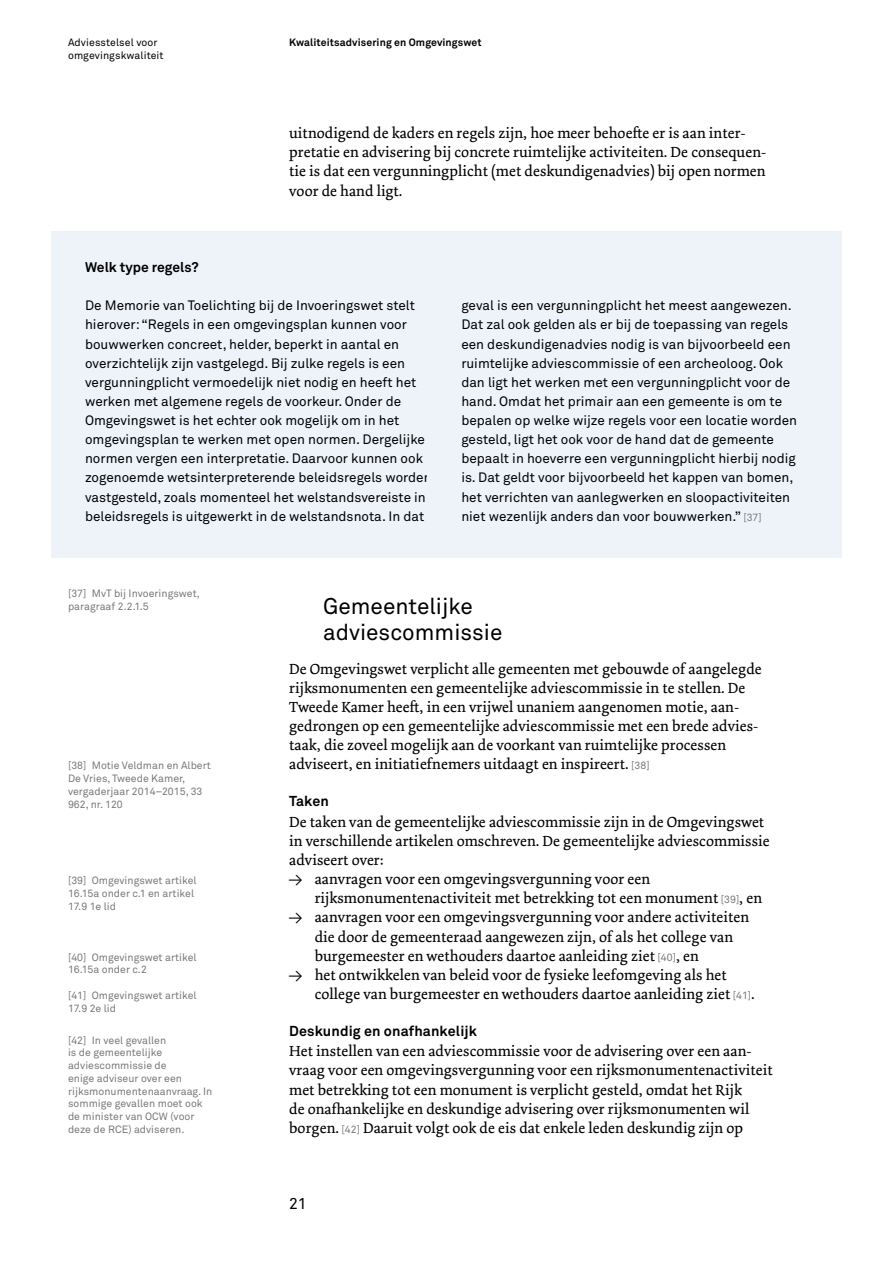
<style>
.page{position:relative;width:893px;height:1263px;background:#fff}
.page>*{position:absolute;margin:0;border:0;box-sizing:border-box;transform-origin:0 0}
.t1{font:22.5px/26.2px "Akkurat Std";color:#000}
.t2{font:15.75px "Akkurat";color:#000}
.t3{font:15.3px/19.2px "Dolly Pro";letter-spacing:.005em;color:#000}
.t4{font:700 14.25px "Akkurat Std";letter-spacing:.01em;color:#000}
.t5{font:700 13.8px "Akkurat Std";color:#000}
.t6{font:13.5px/19.2px "Akkurat Std";color:#000}
.t7{font:10.5px/12.8px "Akkurat";letter-spacing:.005em;color:#797877}
.t8{font:10.5px "Akkurat Std";letter-spacing:.01em;color:#000}
.t9{font:700 10.5px "Akkurat Std";letter-spacing:.01em;color:#000}
.s1{font-family:"Akkurat";font-size:10.5px;color:#797877}
.s2{font-family:"The Sans Expert";font-size:13.5px}
</style>
<div class="page">
<div style="left:51px;top:231px;width:791px;height:61px;background:#eef3fa"></div>
<div style="left:51px;top:283px;width:415px;height:275px;background:#eef3fa"></div>
<div style="left:427px;top:283px;width:415px;height:275px;background:#eef3fa"></div>
<p class="t8" style="left:68px;top:37px;width:91px">Adviesstelsel voor</p>
<p class="t9" style="left:289px;top:36px;width:194px">Kwaliteitsadvisering en Omgevingswet</p>
<p class="t8" style="left:68px;top:49px;width:97px">omgevingskwaliteit</p>
<p class="t3" style="left:289px;top:124px;width:479px">uitnodigend de kaders en regels zijn, hoe meer behoefte er is aan inter&shy;pretatie en advisering bij concrete ruimtelijke activiteiten. De consequen&shy;tie is dat een vergunningplicht (met deskundigenadvies) bij open normen voor de hand ligt.</p>
<p class="t5" style="left:85px;top:259px;width:115px">Welk type regels?</p>
<p class="t6" style="left:85px;top:296px;width:348px">De Memorie van Toelichting bij de Invoeringswet stelt hierover: “Regels in een omgevingsplan kunnen voor bouwwerken concreet, helder, beperkt in aantal en overzichtelijk zijn vastgelegd. Bij zulke regels is een vergunningplicht vermoedelijk niet nodig en heeft het werken met algemene regels de voorkeur. Onder de Omgevingswet is het echter ook mogelijk om in het omgevingsplan te werken met open normen. Dergelijke normen vergen een interpretatie. Daarvoor kunnen ook zogenoemde wetsinterpreterende beleidsregels worden vastgesteld, zoals momenteel het welstandsvereiste in beleidsregels is uitgewerkt in de welstandsnota. In dat</p>
<p class="t6" style="left:461px;top:296px;width:337px">geval is een vergunningplicht het meest aangewezen.<br>Dat zal ook gelden als er bij de toepassing van regels een deskundigenadvies nodig is van bijvoorbeeld een ruimtelijke adviescommissie of een archeoloog. Ook dan ligt het werken met een vergunningplicht voor de hand. Omdat het primair aan een gemeente is om te bepalen op welke wijze regels voor een locatie worden gesteld, ligt het ook voor de hand dat de gemeente bepaalt in hoeverre een vergunningplicht hierbij nodig is. Dat geldt voor bijvoorbeeld het kappen van bomen, het verrichten van aanlegwerken en sloopactiviteiten niet wezenlijk anders dan voor bouwwerken.” <span class="s1">[37]</span></p>
<p class="t7" style="left:68px;top:587px;width:133px">[37] MvT bij Invoeringswet, paragraaf 2.2.1.5</p>
<p class="t7" style="left:68px;top:759px;width:144px">[38] Motie Veldman en Albert<br>De Vries, Tweede Kamer, vergaderjaar 2014–2015, 33<br>962, nr. 120</p>
<p class="t7" style="left:68px;top:874px;width:130px">[39] Omgevingswet artikel<br>16.15a onder c.1 en artikel<br>17.9 1e lid</p>
<p class="t7" style="left:68px;top:951px;width:130px">[40] Omgevingswet artikel<br>16.15a onder c.2</p>
<p class="t7" style="left:68px;top:989px;width:130px">[41] Omgevingswet artikel<br>17.9 2e lid</p>
<p class="t7" style="left:68px;top:1034px;width:146px">[42] In veel gevallen<br>is de gemeentelijke adviescommissie de<br>enige adviseur over een rijksmonumentenaanvraag. In sommige gevallen moet ook de minister van OCW (voor deze de RCE) adviseren.</p>
<h1 class="t1" style="left:323px;top:593px;width:181px">Gemeentelijke adviescommissie</h1>
<p class="t3" style="left:289px;top:659px;width:474px">De Omgevingswet verplicht alle gemeenten met gebouwde of aangelegde rijksmonumenten een gemeentelijke adviescommissie in te stellen. De Tweede Kamer heeft, in een vrijwel unaniem aangenomen motie, aan&shy;gedrongen op een gemeentelijke adviescommissie met een brede advies&shy;taak, die zoveel mogelijk aan de voorkant van ruimtelijke processen adviseert, en initiatiefnemers uitdaagt en inspireert. <span class="s1">[38]</span></p>
<p class="t4" style="left:289px;top:792px;width:41px">Taken</p>
<p class="t3" style="left:289px;top:812px;width:482px">De taken van de gemeentelijke adviescommissie zijn in de Omgevingswet in verschillende artikelen omschreven. De gemeentelijke adviescommissie adviseert over:<br><span class="s2">Y</span> aanvragen voor een omgevingsvergunning voor een</p>
<p class="t3" style="left:315px;top:889px;width:449px">rijksmonumentenactiviteit met betrekking tot een monument <span class="s1">[39]</span>, en</p>
<p class="t3" style="left:289px;top:908px;width:462px"><span class="s2">Y</span> aanvragen voor een omgevingsvergunning voor andere activiteiten</p>
<p class="t3" style="left:315px;top:927px;width:420px">die door de gemeenteraad aangewezen zijn, of als het college van</p>
<p class="t3" style="left:315px;top:946px;width:386px">burgemeester en wethouders daartoe aanleiding ziet <span class="s1">[40]</span>, en</p>
<p class="t3" style="left:289px;top:965px;width:439px"><span class="s2">Y</span> het ontwikkelen van beleid voor de fysieke leefomgeving als het</p>
<p class="t3" style="left:315px;top:984px;width:442px">college van burgemeester en wethouders daartoe aanleiding ziet <span class="s1">[41]</span>.</p>
<p class="t4" style="left:289px;top:1022px;width:190px">Deskundig en onafhankelijk</p>
<p class="t3" style="left:289px;top:1042px;width:485px">Het instellen van een adviescommissie voor de advisering over een aan&shy;vraag voor een omgevingsvergunning voor een rijksmonumentenactiviteit met betrekking tot een monument is verplicht gesteld, omdat het Rijk<br>de onafhankelijke en deskundige advisering over rijksmonumenten wil borgen. <span class="s1">[42]</span> Daaruit volgt ook de eis dat enkele leden deskundig zijn op</p>
<p class="t2" style="left:289px;top:1194px;width:19px">21</p>
</div>
